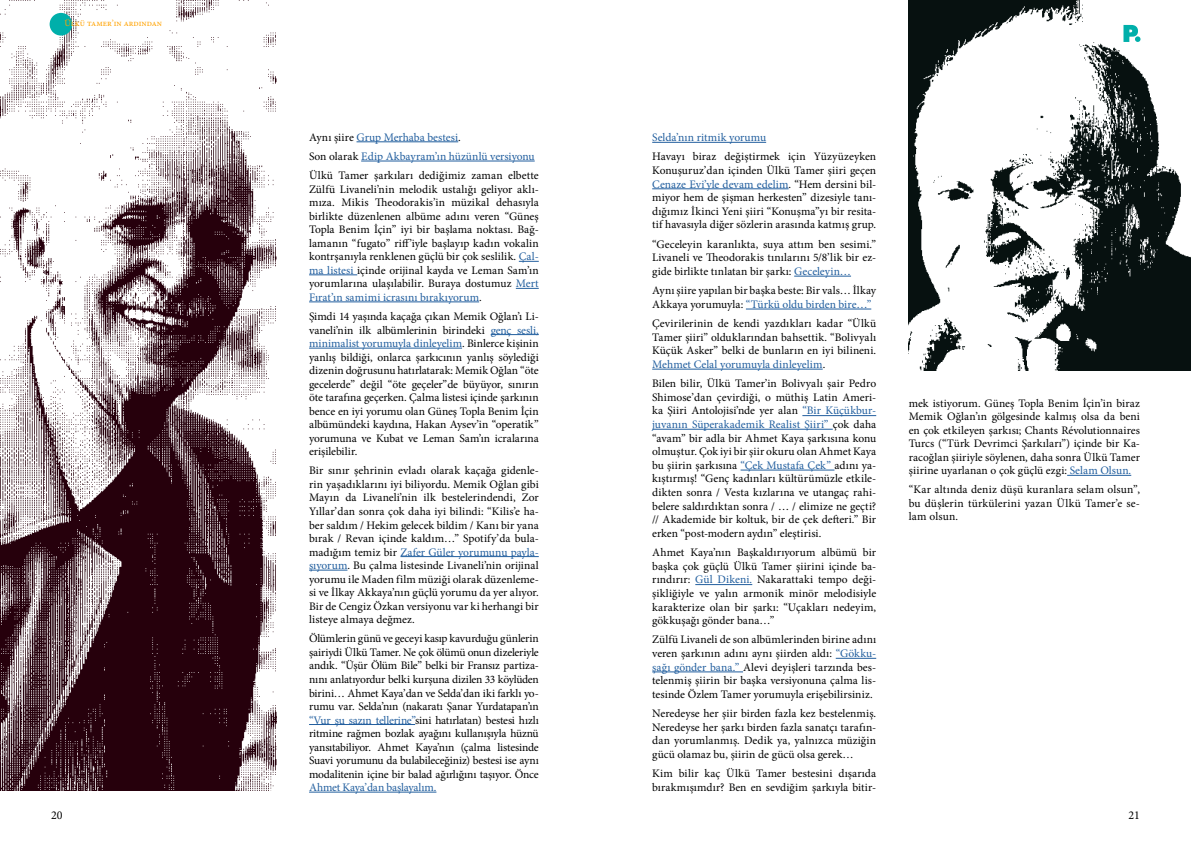
<style>
.page{position:relative;width:1191px;height:842px;background:#fff}
.page>*{position:absolute;margin:0;border:0;box-sizing:border-box;transform-origin:0 0}
.t1{font:12px "Minion Pro";color:#000}
.t2{font:11.5px/13.5px "Minion Pro";letter-spacing:.005em;color:#000;text-align:justify}
.t3{font:11.5px "Minion Pro";color:#215e9e}
.t4{font:9px "Minion Pro";color:#ffa300}
.s1{color:#215e9e}
</style>
<div class="page">
<img style="left:0;top:0;width:276px;height:791px">
<hr style="left:356px;top:142px;width:102px;height:1px;background:#215e9e">
<hr style="left:361px;top:161px;width:174px;height:1px;background:#215e9e">
<svg style="left:519px;top:261px;width:20px;height:1px"></svg>
<hr style="left:309px;top:275px;width:48px;height:1px;background:#215e9e">
<svg style="left:516px;top:288px;width:23px;height:1px"></svg>
<hr style="left:309px;top:302px;width:170px;height:1px;background:#215e9e">
<hr style="left:491px;top:334px;width:48px;height:1px;background:#215e9e">
<hr style="left:309px;top:348px;width:153px;height:1px;background:#215e9e">
<hr style="left:400px;top:556px;width:139px;height:1px;background:#215e9e">
<hr style="left:309px;top:570px;width:38px;height:1px;background:#215e9e">
<hr style="left:309px;top:724px;width:106px;height:1px;background:#215e9e">
<hr style="left:309px;top:792px;width:127px;height:1px;background:#215e9e">
<div style="left:50px;top:13px;width:22px;height:23px;background:#00afaa;border-radius:50%"></div>
<img style="left:909px;top:0;width:282px;height:371px">
<hr style="left:652px;top:142px;width:114px;height:1px;background:#215e9e">
<hr style="left:652px;top:189px;width:136px;height:1px;background:#215e9e">
<hr style="left:794px;top:276px;width:57px;height:1px;background:#215e9e">
<hr style="left:746px;top:309px;width:125px;height:1px;background:#215e9e">
<hr style="left:652px;top:369px;width:170px;height:1px;background:#215e9e">
<hr style="left:802px;top:415px;width:74px;height:1px;background:#215e9e">
<hr style="left:652px;top:429px;width:180px;height:1px;background:#215e9e">
<hr style="left:740px;top:470px;width:94px;height:1px;background:#215e9e">
<hr style="left:695px;top:584px;width:57px;height:1px;background:#215e9e">
<hr style="left:835px;top:658px;width:41px;height:1px;background:#215e9e">
<hr style="left:652px;top:672px;width:91px;height:1px;background:#215e9e">
<hr style="left:1067px;top:475px;width:64px;height:1px;background:#215e9e">
<svg style="left:1123px;top:25px;width:17px;height:17px"></svg>
<p class="t4" style="left:64px;top:17px;width:99px">Ülkü tamer’in ardından</p>
<p class="t2" style="left:309px;top:127px;width:231px;line-height:19.2px;text-align:left">Aynı şiire <span class="s1">Grup Merhaba bestesi</span>.<br>Son olarak <span class="s1">Edip Akbayram’ın hüzünlü versiyonu<br></span>Ülkü Tamer şarkıları dediğimiz zaman elbette</p>
<p class="t2" style="left:309px;top:182px;width:231px">Zülfü Livaneli’nin melodik ustalığı geliyor aklı&shy;mıza. Mikis Theodorakis’in müzikal dehasıyla birlikte düzenlenen albüme adını veren “Güneş Topla Benim İçin” iyi bir başlama noktası. Bağ&shy;lamanın “fugato” riff’iyle başlayıp kadın vokalin kontrşanıyla renklenen güçlü bir çok seslilik. <span class="s1">Çal&shy;ma listesi</span> içinde orijinal kayda ve Leman Sam’ın yorumlarına ulaşılabilir. Buraya dostumuz <span class="s1">Mert Fırat’ın samimi icrasını bırakıyorum</span>.</p>
<p class="t2" style="left:309px;top:310px;width:231px">Şimdi 14 yaşında kaçağa çıkan Memik Oğlan’ı Li&shy;vaneli’nin ilk albümlerinin birindeki <span class="s1">genç sesli, minimalist yorumuyla dinleyelim</span>. Binlerce kişinin yanlış bildiği, onlarca şarkıcının yanlış söylediği dizenin doğrusunu hatırlatarak: Memik Oğlan “öte gecelerde” değil “öte geçeler”de büyüyor, sınırın öte tarafına geçerken. Çalma listesi içinde şarkının bence en iyi yorumu olan Güneş Topla Benim İçin albümündeki kaydına, Hakan Aysev’in “operatik” yorumuna ve Kubat ve Leman Sam’ın icralarına erişilebilir.</p>
<p class="t2" style="left:309px;top:464px;width:231px">Bir sınır şehrinin evladı olarak kaçağa gidenle&shy;rin yaşadıklarını iyi biliyordu. Memik Oğlan gibi Mayın da Livaneli’nin ilk bestelerindendi, Zor Yıllar’dan sonra çok daha iyi bilindi: “Kilis’e ha&shy;ber saldım / Hekim gelecek bildim / Kanı bir yana bırak / Revan içinde kaldım…” Spotify’da bula&shy;madığım temiz bir <span class="s1">Zafer Güler yorumunu payla&shy;şıyorum</span>. Bu çalma listesinde Livaneli’nin orijinal yorumu ile Maden film müziği olarak düzenleme&shy;si ve İlkay Akkaya’nın güçlü yorumu da yer alıyor.<br>Bir de Cengiz Özkan versiyonu var ki herhangi bir listeye almaya değmez.</p>
<p class="t2" style="left:309px;top:632px;width:231px">Ölümlerin günü ve geceyi kasıp kavurduğu günlerin şairiydi Ülkü Tamer. Ne çok ölümü onun dizeleriyle andık. “Üşür Ölüm Bile” belki bir Fransız partiza&shy;nını anlatıyordur belki kurşuna dizilen 33 köylüden birini… Ahmet Kaya’dan ve Selda’dan iki farklı yo&shy;rumu var. Selda’nın (nakaratı Şanar Yurdatapan’ın <span class="s1">“Vur şu sazın tellerine”</span>sini hatırlatan) bestesi hızlı ritmine rağmen bozlak ayağını kullanışıyla hüznü yansıtabiliyor. Ahmet Kaya’nın (çalma listesinde Suavi yorumunu da bulabileceğiniz) bestesi ise aynı modalitenin içine bir balad ağırlığını taşıyor. Önce</p>
<p class="t3" style="left:309px;top:780px;width:129px">Ahmet Kaya’dan başlayalım.</p>
<p class="t3" style="left:652px;top:130px;width:115px">Selda’nın ritmik yorumu</p>
<p class="t2" style="left:652px;top:150px;width:225px">Havayı biraz değiştirmek için Yüzyüzeyken Konuşuruz’dan içinden Ülkü Tamer şiiri geçen <span class="s1">Cenaze Evi’yle devam edelim</span>. “Hem dersini bil&shy;miyor hem de şişman herkesten” dizesiyle tanı&shy;dığımız İkinci Yeni şiiri “Konuşma”yı bir resita&shy;tif havasıyla diğer sözlerin arasında katmış grup.</p>
<p class="t2" style="left:652px;top:237px;width:225px">“Geceleyin karanlıkta, suya attım ben sesimi.” Livaneli ve Theodorakis tınılarını 5/8’lik bir ez&shy;gide birlikte tınlatan bir şarkı: <span class="s1">Geceleyin…</span></p>
<p class="t2" style="left:652px;top:284px;width:226px">Aynı şiire yapılan bir başka beste: Bir vals… İlkay<br>Akkaya yorumuyla: <span class="s1">“Türkü oldu birden bire…”</span></p>
<p class="t2" style="left:652px;top:317px;width:225px">Çevirilerinin de kendi yazdıkları kadar “Ülkü Tamer şiiri” olduklarından bahsettik. “Bolivyalı Küçük Asker” belki de bunların en iyi bilineni.<br><span class="s1">Mehmet Celal yorumuyla dinleyelim</span>.</p>
<p class="t2" style="left:652px;top:377px;width:225px">Bilen bilir, Ülkü Tamer’in Bolivyalı şair Pedro Shimose’dan çevirdiği, o müthiş Latin Ameri&shy;ka Şiiri Antolojisi’nde yer alan <span class="s1">“Bir Küçükbur&shy;juvanın Süperakademik Realist Şiiri”</span> çok daha “avam” bir adla bir Ahmet Kaya şarkısına konu olmuştur. Çok iyi bir şiir okuru olan Ahmet Kaya bu şiirin şarkısına <span class="s1">“Çek Mustafa Çek”</span> adını ya&shy;kıştırmış! “Genç kadınları kültürümüzle etkile&shy;dikten sonra / Vesta kızlarına ve utangaç rahi&shy;belere saldırdıktan sonra / … / elimize ne geçti? // Akademide bir koltuk, bir de çek defteri.” Bir erken “post-modern aydın” eleştirisi.</p>
<p class="t2" style="left:652px;top:546px;width:225px">Ahmet Kaya’nın Başkaldırıyorum albümü bir başka çok güçlü Ülkü Tamer şiirini içinde ba&shy;rındırır: <span class="s1">Gül Dikeni.</span> Nakarattaki tempo deği&shy;şikliğiyle ve yalın armonik minör melodisiyle karakterize olan bir şarkı: “Uçakları nedeyim, gökkuşağı gönder bana…”</p>
<p class="t2" style="left:652px;top:633px;width:225px">Zülfü Livaneli de son albümlerinden birine adını veren şarkının adını aynı şiirden aldı: <span class="s1">“Gökku&shy;şağı gönder bana.”</span> Alevi deyişleri tarzında bes&shy;telenmiş şiirin bir başka versiyonuna çalma lis&shy;tesinde Özlem Tamer yorumuyla erişebilirsiniz.</p>
<p class="t2" style="left:652px;top:707px;width:225px">Neredeyse her şiir birden fazla kez bestelenmiş.<br>Neredeyse her şarkı birden fazla sanatçı tarafın&shy;dan yorumlanmış. Dedik ya, yalnızca müziğin gücü olamaz bu, şiirin de gücü olsa gerek…</p>
<p class="t2" style="left:652px;top:767px;width:225px">Kim bilir kaç Ülkü Tamer bestesini dışarıda bırakmışımdır? Ben en sevdiğim şarkıyla bitir-</p>
<p class="t2" style="left:909px;top:396px;width:233px">mek istiyorum. Güneş Topla Benim İçin’in biraz Memik Oğlan’ın gölgesinde kalmış olsa da beni en çok etkileyen şarkısı; Chants Révolutionnaires Turcs (“Türk Devrimci Şarkıları”) içinde bir Ka&shy;racoğlan şiiriyle söylenen, daha sonra Ülkü Tamer şiirine uyarlanan o çok güçlü ezgi: <span class="s1">Selam Olsun.</span></p>
<p class="t2" style="left:909px;top:483px;width:233px">“Kar altında deniz düşü kuranlara selam olsun”, bu düşlerin türkülerini yazan Ülkü Tamer’e se&shy;lam olsun.</p>
<p class="t1" style="left:51px;top:807px;width:13px">20</p>
<p class="t1" style="left:1128px;top:807px;width:13px">21</p>
</div>
